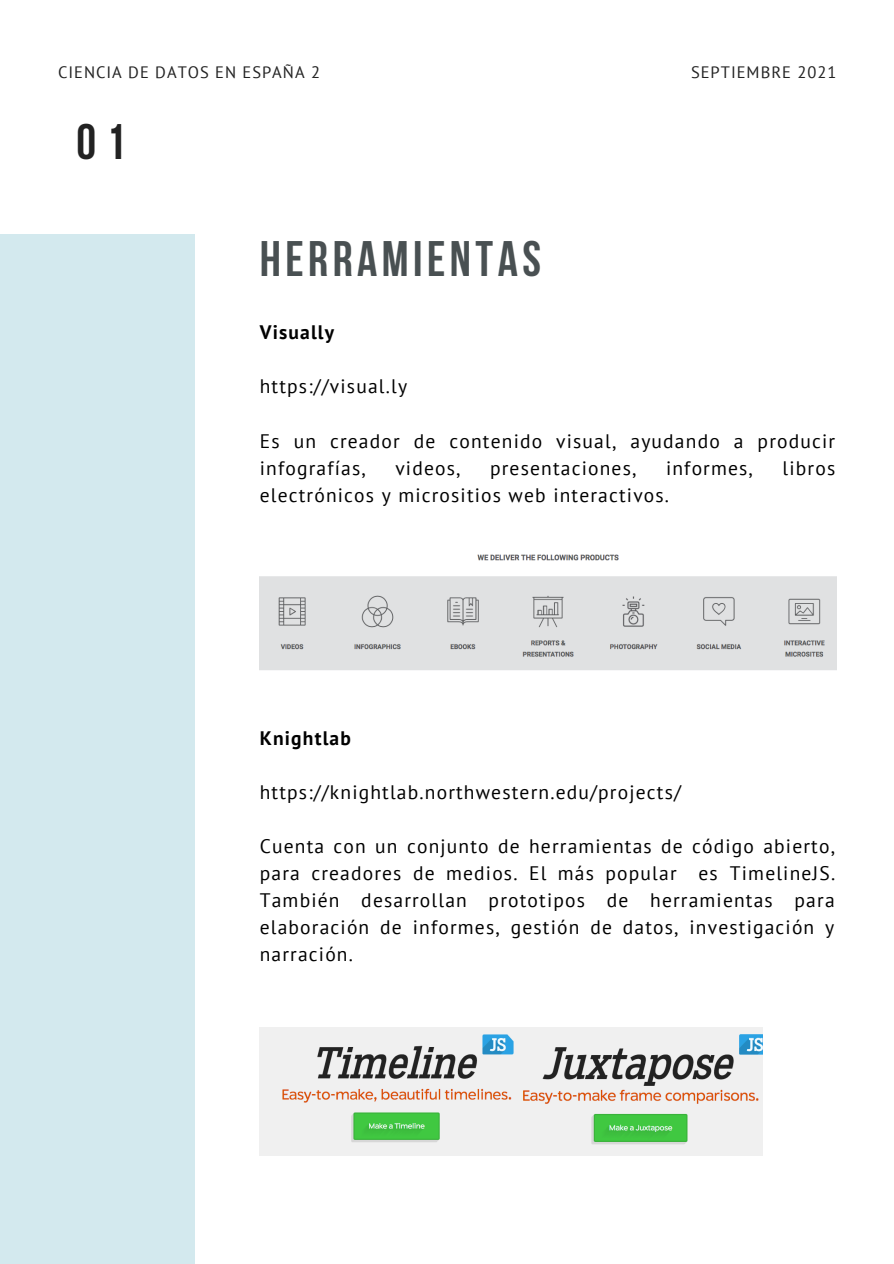
<style>
.page{position:relative;width:894px;height:1264px;background:#fff}
.page>*{position:absolute;margin:0;border:0;box-sizing:border-box;transform-origin:0 0}
.t1{font:700 49.65px "Bebas Neue";letter-spacing:.09em;color:#495052}
.t2{font:700 49.65px "Bebas Neue";color:#222}
.t3{font:19.5px/27px "PT Sans";letter-spacing:.06em;color:#000}
.t4{font:700 19.5px "PT Sans";letter-spacing:.06em;color:#000}
.t5{font:16.5px "PT Sans";letter-spacing:.06em;color:#222}
</style>
<div class="page">
<img style="left:260px;top:554px;width:576px;height:116px">
<img style="left:260px;top:1027px;width:261px;height:128px">
<img style="left:521px;top:1027px;width:241px;height:128px">
<div style="left:0;top:234px;width:195px;height:1029px;background:#d3e9ee"></div>
<p class="t5" style="left:58px;top:61px;width:263px">CIENCIA DE DATOS EN ESPAÑA 2</p>
<p class="t5" style="left:690px;top:61px;width:147px">SEPTIEMBRE 2021</p>
<h1 class="t2" style="left:77px;top:122px;width:51px">01</h1>
<h1 class="t1" style="left:260px;top:238px;width:283px">HERRAMIENTAS</h1>
<p class="t4" style="left:260px;top:319px;width:76px">Visually</p>
<p class="t3" style="left:260px;top:373px;width:149px">https://visual.ly</p>
<p class="t3" style="left:260px;top:427px;width:576px">Es un creador de contenido visual, ayudando a producir infografías,</p>
<p class="t3" style="left:395px;top:454px;width:67px">videos,</p>
<p class="t3" style="left:490px;top:454px;width:148px">presentaciones,</p>
<p class="t3" style="left:665px;top:454px;width:88px">informes,</p>
<p class="t3" style="left:782px;top:454px;width:54px">libros</p>
<p class="t3" style="left:260px;top:481px;width:411px">electrónicos y micrositios web interactivos.</p>
<p class="t4" style="left:260px;top:725px;width:93px">Knightlab</p>
<p class="t3" style="left:260px;top:778px;width:422px">https://knightlab.northwestern.edu/projects/</p>
<p class="t3" style="left:260px;top:832px;width:576px;text-align:justify">Cuenta con un conjunto de herramientas de código abierto, para creadores de medios. El más popular es TimelineJS.<br>También desarrollan prototipos de herramientas para elaboración de informes, gestión de datos, investigación y narración.</p>
</div>
